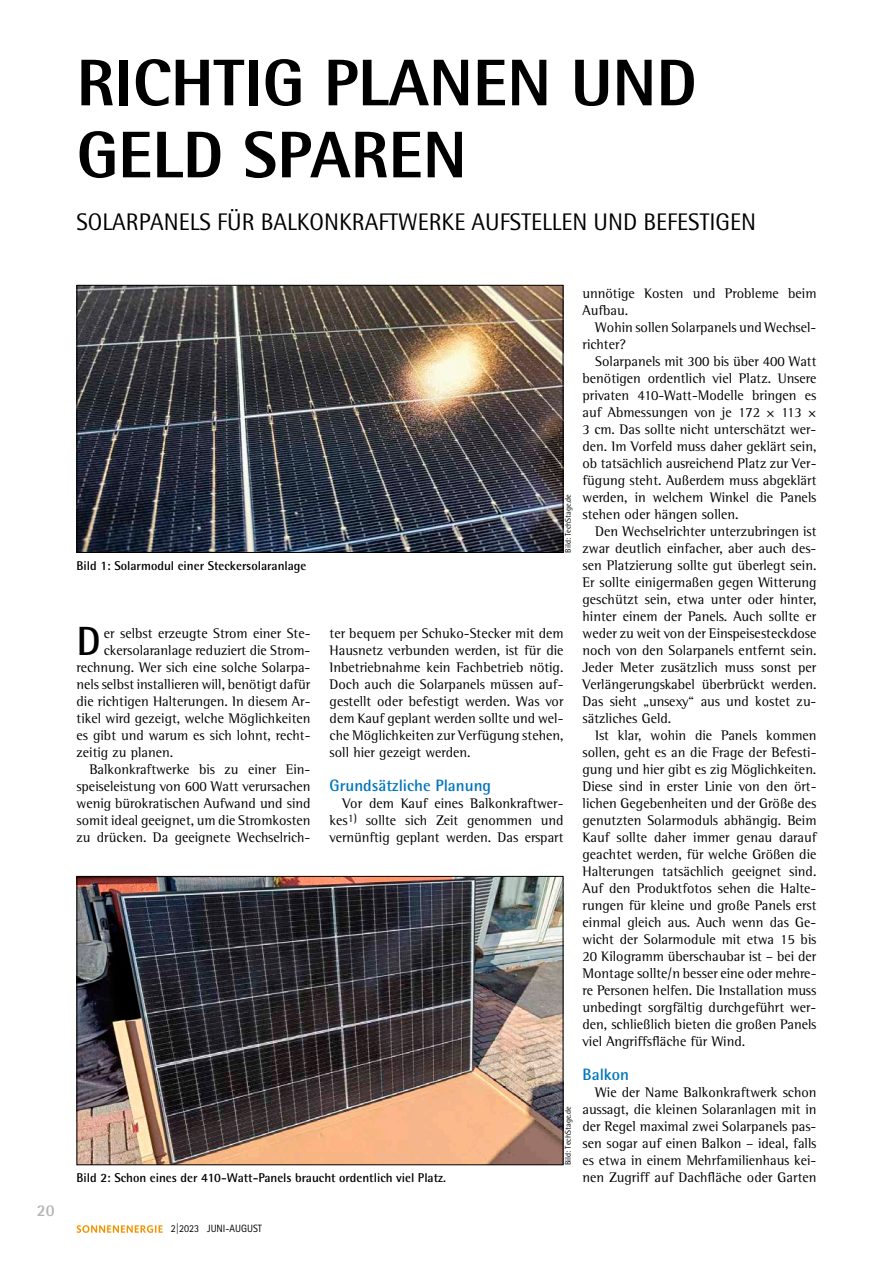
<style>
.page{position:relative;width:893px;height:1263px;background:#fff}
.page>*{position:absolute;margin:0;border:0;box-sizing:border-box;transform-origin:0 0}
.t1{font:800 66px/72px "Rotis Semi Sans Std";color:#000}
.t2{font:700 40.8px "Rotis Semi Sans Std";color:#000}
.t3{font:24px "Rotis Semi Sans Std";color:#000}
.t4{font:700 16.5px "Rotis Semi Sans Std";color:#0076bd}
.t5{font:700 16.5px "Rotis Semi Sans Std";color:#b1b3b4}
.t6{font:14.25px/17px "Rotis Semi Serif Std";color:#000;text-align:justify}
.t7{font:700 12.75px "Rotis Semi Sans Std";color:#000}
.t8{font:10.65px "Rotis Sans Serif Std";color:#000;scale:.95 1}
.t9{font:8.25px "Rotis Semi Sans Std";color:#000}
</style>
<div class="page">
<svg style="left:77px;top:1225px;width:86px;height:8px"></svg>
<img style="left:79px;top:287px;width:482px;height:264px">
<div style="left:77px;top:285px;width:486px;height:268px;border:1px solid #000"></div>
<img style="left:79px;top:878px;width:482px;height:285px">
<div style="left:77px;top:876px;width:486px;height:289px;border:1px solid #000"></div>
<h1 class="t1" style="left:77px;top:46px;width:622px">RICHTIG PLANEN UND<br>GELD SPAREN</h1>
<h3 class="t3" style="left:77px;top:207px;width:681px">SOLARPANELS FÜR BALKONKRAFTWERKE AUFSTELLEN UND BEFESTIGEN</h3>
<p class="t5" style="left:37px;top:1200px;width:19px">20</p>
<p class="t7" style="left:77px;top:558px;width:231px">Bild 1: Solarmodul einer Steckersolaranlage</p>
<p class="t9" style="left:563px;top:553px;width:60px;rotate:-90deg">Bild: TechStage.de</p>
<h2 class="t2" style="left:77px;top:616px;width:26px">D</h2>
<p class="t6" style="left:104px;top:624px;width:208px">er selbst erzeugte Strom einer Ste-</p>
<p class="t6" style="left:104px;top:642px;width:208px">ckersolaranlage reduziert die Strom-</p>
<p class="t6" style="left:77px;top:659px;width:235px">rechnung. Wer sich eine solche Solarpa-</p>
<p class="t6" style="left:77px;top:676px;width:235px">nels selbst installieren will, benötigt dafür</p>
<p class="t6" style="left:77px;top:693px;width:235px">die richtigen Halterungen. In diesem Ar-</p>
<p class="t6" style="left:77px;top:710px;width:235px">tikel wird gezeigt, welche Möglichkeiten</p>
<p class="t6" style="left:77px;top:727px;width:235px">es gibt und warum es sich lohnt, recht-</p>
<p class="t6" style="left:77px;top:744px;width:98px">zeitig zu planen.</p>
<p class="t6" style="left:89px;top:761px;width:223px">Balkonkraftwerke bis zu einer Ein-</p>
<p class="t6" style="left:77px;top:778px;width:235px">speiseleistung von 600 Watt verursachen</p>
<p class="t6" style="left:77px;top:795px;width:235px">wenig bürokratischen Aufwand und sind</p>
<p class="t6" style="left:77px;top:812px;width:235px">somit ideal geeignet, um die Stromkosten</p>
<p class="t6" style="left:77px;top:829px;width:235px">zu drücken. Da geeignete Wechselrich-</p>
<p class="t6" style="left:330px;top:625px;width:235px">ter bequem per Schuko-Stecker mit dem Hausnetz verbunden werden, ist für die Inbetriebnahme kein Fachbetrieb nötig.<br>Doch auch die Solarpanels müssen auf&shy;gestellt oder befestigt werden. Was vor dem Kauf geplant werden sollte und wel&shy;che Möglichkeiten zur Verfügung stehen, soll hier gezeigt werden.</p>
<p class="t4" style="left:330px;top:775px;width:163px">Grundsätzliche Planung</p>
<p class="t6" style="left:330px;top:795px;width:235px;text-indent:13px">Vor dem Kauf eines Balkonkraftwer&shy;kes<sup>1)</sup> sollte sich Zeit genommen und vernünftig geplant werden. Das erspart</p>
<p class="t9" style="left:563px;top:1165px;width:60px;rotate:-90deg">Bild: TechStage.de</p>
<p class="t7" style="left:77px;top:1170px;width:371px">Bild 2: Schon eines der 410-Watt-Panels braucht ordentlich viel Platz.</p>
<p class="t6" style="left:583px;top:284px;width:235px">unnötige Kosten und Probleme beim<br>Aufbau.</p>
<p class="t6" style="left:583px;top:318px;width:235px;text-indent:13px">Wohin sollen Solarpanels und Wechsel&shy;richter?</p>
<p class="t6" style="left:583px;top:352px;width:235px;text-indent:13px">Solarpanels mit 300 bis über 400 Watt benötigen ordentlich viel Platz. Unsere privaten 410-Watt-Modelle bringen es auf Abmessungen von je 172 × 113 × 3 cm. Das sollte nicht unterschätzt wer&shy;den. Im Vorfeld muss daher geklärt sein, ob tatsächlich ausreichend Platz zur Ver&shy;fügung steht. Außerdem muss abgeklärt werden, in welchem Winkel die Panels stehen oder hängen sollen.</p>
<p class="t6" style="left:583px;top:523px;width:235px;text-indent:13px">Den Wechselrichter unterzubringen ist zwar deutlich einfacher, aber auch des&shy;sen Platzierung sollte gut überlegt sein.<br>Er sollte einigermaßen gegen Witterung geschützt sein, etwa unter oder hinter, hinter einem der Panels. Auch sollte er weder zu weit von der Einspeisesteckdose noch von den Solarpanels entfernt sein.<br>Jeder Meter zusätzlich muss sonst per Verlängerungskabel überbrückt werden.<br>Das sieht „unsexy“ aus und kostet zu&shy;sätzliches Geld.</p>
<p class="t6" style="left:583px;top:727px;width:235px;text-indent:13px">Ist klar, wohin die Panels kommen sollen, geht es an die Frage der Befesti&shy;gung und hier gibt es zig Möglichkeiten.<br>Diese sind in erster Linie von den ört&shy;lichen Gegebenheiten und der Größe des genutzten Solarmoduls abhängig. Beim Kauf sollte daher immer genau darauf geachtet werden, für welche Größen die Halterungen tatsächlich geeignet sind.<br>Auf den Produktfotos sehen die Halte&shy;rungen für kleine und große Panels erst einmal gleich aus. Auch wenn das Ge&shy;wicht der Solarmodule mit etwa 15 bis 20 Kilogramm überschaubar ist – bei der Montage sollte/n besser eine oder mehre&shy;re Personen helfen. Die Installation muss unbedingt sorgfältig durchgeführt wer&shy;den, schließlich bieten die großen Panels viel Angriffsfläche für Wind.</p>
<p class="t4" style="left:583px;top:1064px;width:48px">Balkon</p>
<p class="t6" style="left:583px;top:1084px;width:235px;text-indent:13px">Wie der Name Balkonkraftwerk schon aussagt, die kleinen Solaranlagen mit in der Regel maximal zwei Solarpanels pas&shy;sen sogar auf einen Balkon – ideal, falls es etwa in einem Mehrfamilienhaus kei&shy;nen Zugriff auf Dachfläche oder Garten</p>
<p class="t8" style="left:171px;top:1222px;width:97px">2|2023 JUNI-AUGUST</p>
</div>
